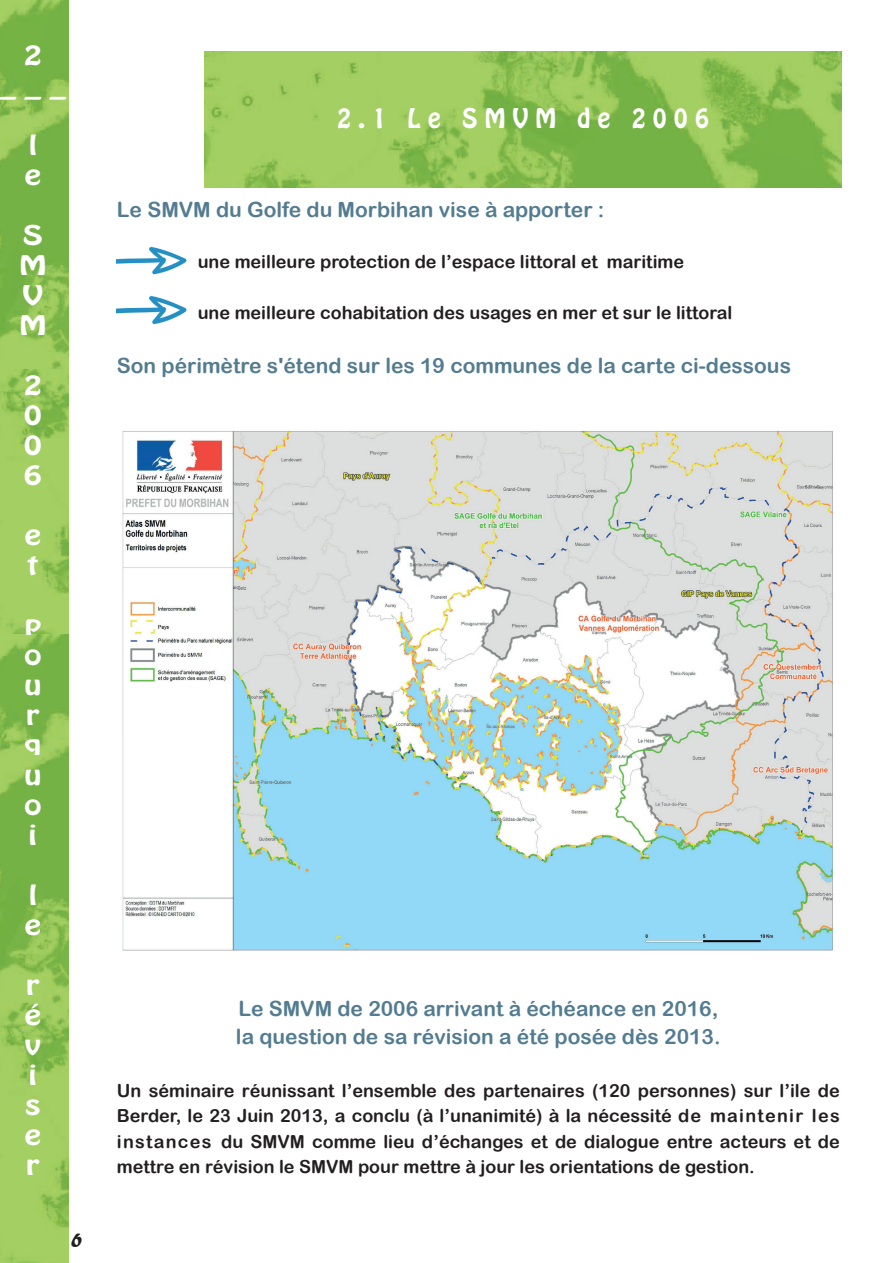
<style>
.page{position:relative;width:893px;height:1263px;background:#fff}
.page>*{position:absolute;margin:0;border:0;box-sizing:border-box;transform-origin:0 0}
.t1{font:24px/30px "Hobo Std";letter-spacing:.3em;color:#fff;scale:1.3 1}
.t2{font:800 24px "Franklin Gothic";letter-spacing:.3em;color:#fff}
.t3{font:24px "Hobo Std";letter-spacing:.3em;color:#fff}
.t4{font:21px/28.5px "Arial Rounded MT Bold";color:#537c90}
.t5{font:21px "Forte";color:#231f20}
.t6{font:18px/25.5px "Arial Rounded MT Bold";color:#231f20;text-align:justify}
</style>
<div class="page">
<img style="left:0;top:634px;width:68px;height:629px">
<img style="left:0;top:0;width:68px;height:634px">
<img style="left:204px;top:51px;width:638px;height:136px">
<img style="left:122px;top:431px;width:711px;height:520px">
<img style="left:117px;top:295px;width:70px;height:30px">
<img style="left:117px;top:246px;width:70px;height:29px">
<h1 class="t1" style="left:0;top:41px;width:52px;text-align:center">2 ___</h1>
<h1 class="t1" style="left:25px;top:131px;width:14px">l e</h1>
<h1 class="t1" style="left:19px;top:221px;width:22px">S<br>M<br>V<br>M</h1>
<h1 class="t1" style="left:24px;top:371px;width:15px;text-align:justify">2<br>0<br>0<br>6</h1>
<h1 class="t1" style="left:25px;top:521px;width:14px">e t</h1>
<h1 class="t1" style="left:24px;top:611px;width:15px;text-align:justify">p o u r q u o i</h1>
<h1 class="t1" style="left:25px;top:881px;width:14px">l e</h1>
<h1 class="t1" style="left:25px;top:971px;width:14px">r é v i s e r</h1>
<p class="t5" style="left:71px;top:1228px;width:12px">6</p>
<h1 class="t2" style="left:338px;top:90px;width:372px">2.1 Le SMVM de 2006</h1>
<h1 class="t3" style="left:337px;top:102px;width:373px">2.1 Le SMVM de 2006</h1>
<p class="t4" style="left:117px;top:195px;width:489px">Le SMVM du Golfe du Morbihan vise à apporter :</p>
<p class="t6" style="left:198px;top:249px;width:488px">une meilleure protection de l’espace littoral et maritime</p>
<p class="t6" style="left:198px;top:300px;width:536px">une meilleure cohabitation des usages en mer et sur le littoral</p>
<p class="t4" style="left:117px;top:351px;width:676px">Son périmètre s'étend sur les 19 communes de la carte ci-dessous</p>
<p class="t4" style="left:236px;top:994px;width:486px">Le SMVM de 2006 arrivant à échéance en 2016, la question de sa révision a été posée dès 2013.</p>
<p class="t6" style="left:117px;top:1077px;width:724px">Un séminaire réunissant l’ensemble des partenaires (120 personnes) sur l’ile de Berder, le 23 Juin 2013, a conclu (à l’unanimité) à la nécessité de maintenir les instances du SMVM comme lieu d’échanges et de dialogue entre acteurs et de mettre en révision le SMVM pour mettre à jour les orientations de gestion.</p>
</div>
